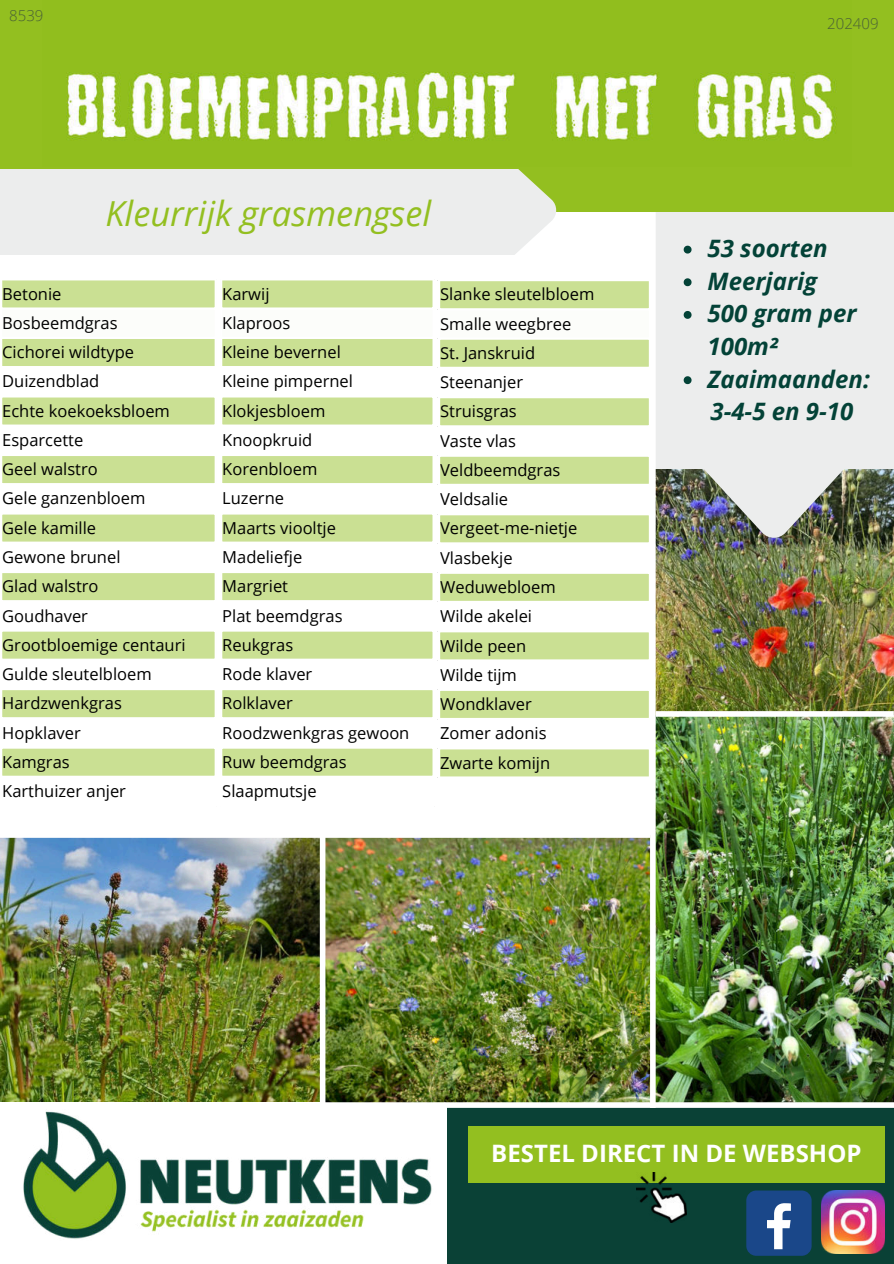
<style>
.page{position:relative;width:894px;height:1264px;background:#fff}
.page>*{position:absolute;margin:0;border:0;box-sizing:border-box;transform-origin:0 0}
.t1{font:italic 34.5px "Open Sans";color:#93bf20}
.t2{font:italic 700 24px/32.7px "Open Sans";color:#034237}
.t3{font:700 24px "Open Sans";color:#fff}
.t4{font:16.5px/29.2px "Open Sans";color:#000}
.t5{font:300 15px "Open Sans";color:#4a6136}
</style>
<div class="page">
<div style="left:0;top:0;width:893px;height:212px;background:#93bf20"></div>
<svg style="left:0;top:169px;width:556px;height:86px;fill:#eceded"></svg>
<div style="left:5px;top:169px;width:534px;height:86px;background:#eceded"></div>
<div style="left:2px;top:280px;width:212px;height:86px;background:#cae093"></div>
<div style="left:1px;top:308px;width:215px;height:30px;background:#fcfdfa"></div>
<svg style="left:2px;top:397px;width:212px;height:378px;fill:#cae093"></svg>
<hr style="left:0;top:280px;width:2px;height:525px;background:#fff">
<hr style="left:214px;top:280px;width:3px;height:525px;background:#fff">
<hr style="left:0;top:307px;width:217px;height:3px;background:#fff">
<hr style="left:0;top:337px;width:217px;height:2px;background:#fff">
<hr style="left:0;top:424px;width:217px;height:3px;background:#fff">
<hr style="left:0;top:454px;width:217px;height:2px;background:#fff">
<hr style="left:0;top:483px;width:217px;height:2px;background:#fff">
<hr style="left:0;top:512px;width:217px;height:2px;background:#fff">
<hr style="left:0;top:541px;width:217px;height:3px;background:#fff">
<hr style="left:0;top:571px;width:217px;height:2px;background:#fff">
<hr style="left:0;top:600px;width:217px;height:2px;background:#fff">
<hr style="left:0;top:629px;width:217px;height:2px;background:#fff">
<hr style="left:0;top:658px;width:217px;height:3px;background:#fff">
<hr style="left:0;top:688px;width:217px;height:2px;background:#fff">
<hr style="left:0;top:717px;width:217px;height:2px;background:#fff">
<hr style="left:0;top:746px;width:217px;height:2px;background:#fff">
<img style="left:655px;top:469px;width:238px;height:242px">
<div style="left:651px;top:212px;width:242px;height:256px;background:#eceded"></div>
<div style="left:222px;top:280px;width:210px;height:86px;background:#cae093"></div>
<div style="left:221px;top:308px;width:213px;height:30px;background:#fcfdfa"></div>
<svg style="left:222px;top:397px;width:210px;height:378px;fill:#cae093"></svg>
<hr style="left:220px;top:280px;width:2px;height:525px;background:#fff">
<hr style="left:432px;top:280px;width:2px;height:525px;background:#fff">
<hr style="left:220px;top:307px;width:214px;height:3px;background:#fff">
<hr style="left:220px;top:337px;width:214px;height:2px;background:#fff">
<hr style="left:220px;top:424px;width:214px;height:3px;background:#fff">
<hr style="left:220px;top:454px;width:214px;height:2px;background:#fff">
<hr style="left:220px;top:483px;width:214px;height:2px;background:#fff">
<hr style="left:220px;top:512px;width:214px;height:2px;background:#fff">
<hr style="left:220px;top:541px;width:214px;height:3px;background:#fff">
<hr style="left:220px;top:571px;width:214px;height:2px;background:#fff">
<hr style="left:220px;top:600px;width:214px;height:2px;background:#fff">
<hr style="left:220px;top:629px;width:214px;height:2px;background:#fff">
<hr style="left:220px;top:658px;width:214px;height:3px;background:#fff">
<hr style="left:220px;top:688px;width:214px;height:2px;background:#fff">
<hr style="left:220px;top:717px;width:214px;height:2px;background:#fff">
<hr style="left:220px;top:746px;width:214px;height:2px;background:#fff">
<img style="left:699px;top:468px;width:149px;height:70px">
<div style="left:440px;top:281px;width:208px;height:495px;background:#cae093"></div>
<div style="left:438px;top:309px;width:212px;height:30px;background:#fcfdfa"></div>
<svg style="left:440px;top:369px;width:208px;height:378px"></svg>
<hr style="left:438px;top:281px;width:2px;height:495px;background:#fff">
<hr style="left:648px;top:281px;width:3px;height:495px;background:#fff">
<hr style="left:438px;top:308px;width:213px;height:2px;background:#fff">
<hr style="left:438px;top:337px;width:213px;height:3px;background:#fff">
<hr style="left:438px;top:367px;width:213px;height:2px;background:#fff">
<hr style="left:438px;top:396px;width:213px;height:2px;background:#fff">
<hr style="left:438px;top:425px;width:213px;height:2px;background:#fff">
<hr style="left:438px;top:454px;width:213px;height:3px;background:#fff">
<hr style="left:438px;top:484px;width:213px;height:2px;background:#fff">
<hr style="left:438px;top:513px;width:213px;height:2px;background:#fff">
<hr style="left:438px;top:542px;width:213px;height:2px;background:#fff">
<hr style="left:438px;top:571px;width:213px;height:3px;background:#fff">
<hr style="left:438px;top:601px;width:213px;height:2px;background:#fff">
<hr style="left:438px;top:630px;width:213px;height:2px;background:#fff">
<hr style="left:438px;top:659px;width:213px;height:2px;background:#fff">
<hr style="left:438px;top:688px;width:213px;height:3px;background:#fff">
<hr style="left:438px;top:718px;width:213px;height:2px;background:#fff">
<hr style="left:438px;top:747px;width:213px;height:2px;background:#fff">
<img style="left:0;top:837px;width:320px;height:264px">
<div style="left:446px;top:1103px;width:447px;height:160px;background:#0a4136"></div>
<div style="left:746px;top:1190px;width:65px;height:65px;background:#1a4789;border-radius:10px"></div>
<svg style="left:767px;top:1203px;width:23px;height:46px"></svg>
<img style="left:821px;top:1190px;width:62px;height:63px">
<div style="left:468px;top:1126px;width:416px;height:56px;background:#93bf20"></div>
<img style="left:636px;top:1172px;width:50px;height:50px">
<img style="left:23px;top:1111px;width:409px;height:128px">
<img style="left:655px;top:716px;width:238px;height:386px">
<img style="left:325px;top:837px;width:325px;height:265px">
<div style="left:0;top:1102px;width:893px;height:5px;background:#fff"></div>
<div style="left:650px;top:212px;width:5px;height:895px;background:#fff"></div>
<img style="left:66px;top:72px;width:771px;height:69px">
<svg style="left:683px;top:246px;width:8px;height:7px"></svg>
<svg style="left:683px;top:278px;width:8px;height:8px"></svg>
<svg style="left:683px;top:311px;width:8px;height:8px"></svg>
<svg style="left:683px;top:376px;width:8px;height:8px"></svg>
<p class="t5" style="left:9px;top:5px;width:36px">8539</p>
<h1 class="t1" style="left:105px;top:189px;width:327px">Kleurrijk grasmengsel</h1>
<p class="t4" style="left:2px;top:278px;width:185px">Betonie<br>Bosbeemdgras<br>Cichorei wildtype<br>Duizendblad<br>Echte koekoeksbloem<br>Esparcette<br>Geel walstro<br>Gele ganzenbloem<br>Gele kamille<br>Gewone brunel<br>Glad walstro<br>Goudhaver<br>Grootbloemige centauri<br>Gulde sleutelbloem<br>Hardzwenkgras<br>Hopklaver<br>Kamgras<br>Karthuizer anjer</p>
<p class="t4" style="left:222px;top:278px;width:189px">Karwij<br>Klaproos<br>Kleine bevernel<br>Kleine pimpernel<br>Klokjesbloem<br>Knoopkruid<br>Korenbloem<br>Luzerne<br>Maarts viooltje<br>Madeliefje<br>Margriet<br>Plat beemdgras<br>Reukgras<br>Rode klaver<br>Rolklaver<br>Roodzwenkgras gewoon<br>Ruw beemdgras<br>Slaapmutsje</p>
<p class="t4" style="left:440px;top:279px;width:156px">Slanke sleutelbloem<br>Smalle weegbree<br>St. Janskruid<br>Steenanjer<br>Struisgras<br>Vaste vlas<br>Veldbeemdgras<br>Veldsalie<br>Vergeet-me-nietje<br>Vlasbekje<br>Weduwebloem<br>Wilde akelei<br>Wilde peen<br>Wilde tijm<br>Wondklaver<br>Zomer adonis<br>Zwarte komijn</p>
<p class="t5" style="left:827px;top:14px;width:53px">202409</p>
<h2 class="t2" style="left:707px;top:231px;width:164px">53 soorten<br>Meerjarig<br>500 gram per<br>100m²<br>Zaaimaanden:<br>3-4-5 en 9-10</h2>
<h2 class="t3" style="left:491px;top:1136px;width:371px">BESTEL DIRECT IN DE WEBSHOP</h2>
</div>
